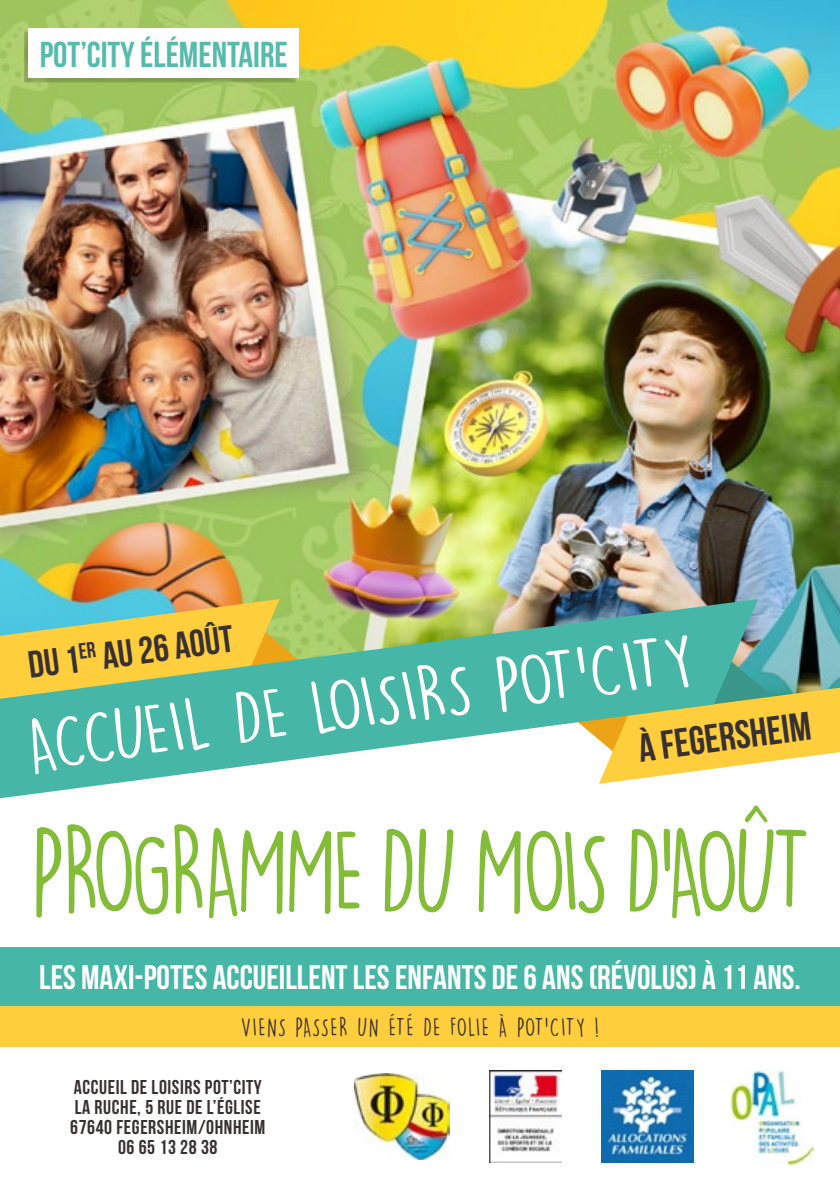
<style>
.page{position:relative;width:840px;height:1191px;background:#fff}
.page>*{position:absolute;margin:0;border:0;box-sizing:border-box;transform-origin:0 0}
.t1{font:110px "DK Lemon Yellow Sun";letter-spacing:-.065em;color:#83bc37;scale:.92 1}
.t2{font:68px "DK Lemon Yellow Sun";color:#fff;scale:1.15 1}
.t3{font:700 40px "Bebas Neue";color:#393131}
.t4{font:700 38px "Bebas Neue";color:#393131}
.t5{font:700 36px "Bebas Neue";color:#56bbac}
.t6{font:700 34px "Bebas Neue";color:#fff}
.t7{font:24px "DK Lemon Yellow Sun";letter-spacing:.05em;color:#393131;scale:.95 1}
.t8{font:700 20px/20px "Bebas Neue";letter-spacing:.03em;color:#393131;text-align:center}
</style>
<div class="page">
<img style="left:0;top:0;width:839px;height:648px">
<img style="left:730px;top:1070px;width:82px;height:94px">
<img style="left:601px;top:1070px;width:92px;height:92px">
<img style="left:489px;top:1070px;width:72px;height:92px">
<img style="left:354px;top:1073px;width:95px;height:86px">
<div style="left:0;top:988px;width:839px;height:59px;background:#ffce3c"></div>
<svg style="left:757px;top:648px;width:82px;height:115px;background:#beb966"></svg>
<svg style="left:0;top:599px;width:757px;height:199px;fill:#46b7a7"></svg>
<div style="left:0;top:947px;width:839px;height:59px;background:#46b7a7"></div>
<div style="left:24px;top:32px;width:272px;height:51px;background:#000;opacity:.2"></div>
<div style="left:28px;top:28px;width:271px;height:50px;background:#fff"></div>
<h3 class="t5" style="left:40px;top:35px;width:249px">POT’CITY ÉLÉMENTAIRE</h3>
<h3 class="t4" style="left:26px;top:643px;width:208px;rotate:-7deg">DU 1<sup>ER</sup> AU 26 AOÛT</h3>
<h2 class="t2" style="left:22px;top:708px;width:585px;rotate:-8deg">ACCUEIL DE LOISIRS POT’CITY</h2>
<h3 class="t3" style="left:635px;top:725px;width:175px;rotate:-7deg">À FEGERSHEIM</h3>
<h1 class="t1" style="left:31px;top:805px;width:849px">PROGRAMME DU MOIS D’AOÛT</h1>
<h3 class="t6" style="left:39px;top:959px;width:762px">LES MAXI-POTES ACCUEILLENT LES ENFANTS DE 6 ANS (RÉVOLUS) À 11 ANS.</h3>
<p class="t7" style="left:240px;top:1012px;width:379px">VIENS PASSER UN ÉTÉ DE FOLIE À POT’CITY !</p>
<p class="t8" style="left:70px;top:1077px;width:197px">ACCUEIL DE LOISIRS POT’CITY<br>LA RUCHE, 5 RUE DE L’ÉGLISE<br>67640 FEGERSHEIM/OHNHEIM<br>06 65 13 28 38</p>
</div>
